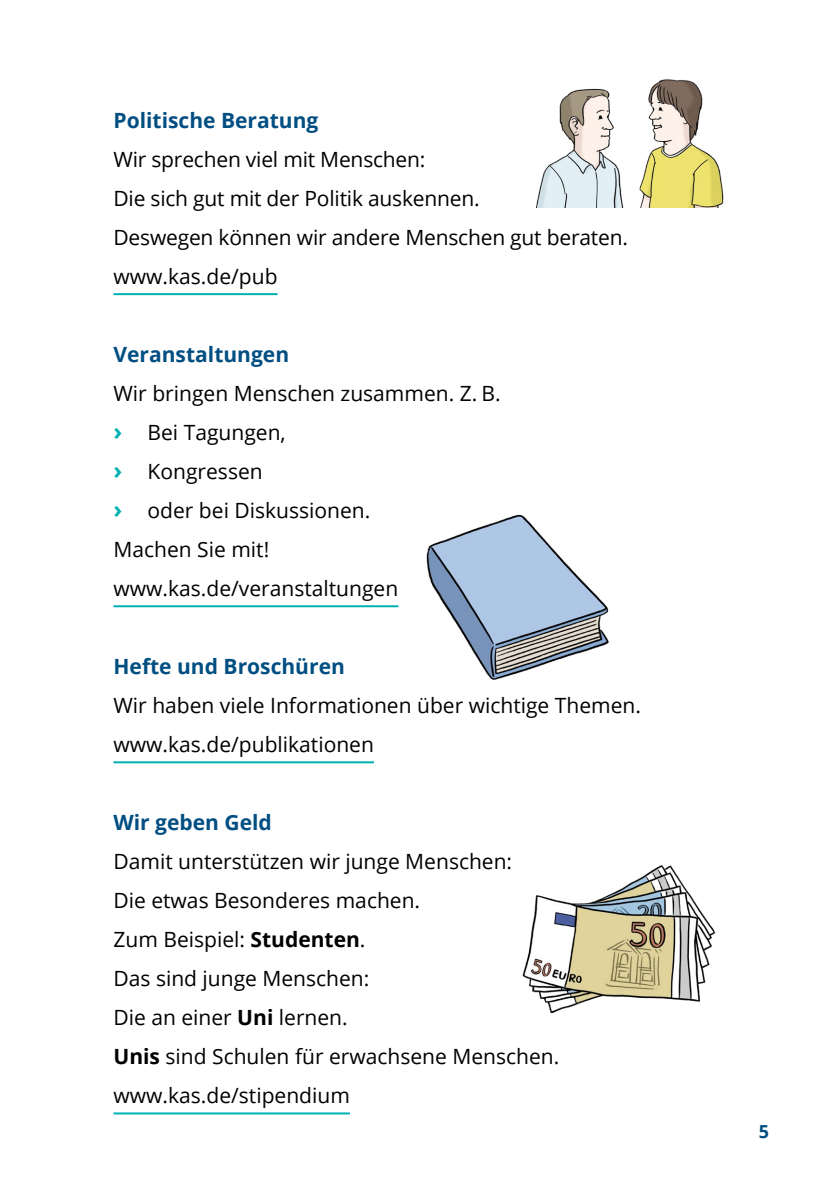
<style>
.page{position:relative;width:840px;height:1191px;background:#fff}
.page>*{position:absolute;margin:0;border:0;box-sizing:border-box;transform-origin:0 0}
.t1{font:21px/39px "Open Sans";color:#000}
.t2{font:700 21px "Open Sans";color:#004e82}
.t3{font:700 18px "Open Sans";color:#004e82}
.s1{font-weight:700;font-size:24px;color:#00b1b3}
.s2{font-weight:700}
</style>
<div class="page">
<hr style="left:113px;top:293px;width:164px;height:2px;background:#00b1b3">
<hr style="left:113px;top:605px;width:285px;height:2px;background:#00b1b3">
<hr style="left:113px;top:761px;width:261px;height:2px;background:#00b1b3">
<hr style="left:113px;top:1112px;width:237px;height:2px;background:#00b1b3">
<img style="left:536px;top:79px;width:188px;height:129px">
<img style="left:426px;top:514px;width:183px;height:166px">
<img style="left:522px;top:865px;width:194px;height:149px">
<p class="t2" style="left:113px;top:106px;width:206px">Politische Beratung</p>
<p class="t1" style="left:113px;top:139px;width:515px">Wir sprechen viel mit Menschen:<br>Die sich gut mit der Politik auskennen.<br>Deswegen können wir andere Menschen gut beraten. www.kas.de/pub</p>
<p class="t2" style="left:113px;top:340px;width:177px">Veranstaltungen</p>
<p class="t1" style="left:113px;top:373px;width:388px">Wir bringen Menschen zusammen. Z. B. <span class="s1">›</span> Bei Tagungen,<br><span class="s1">›</span> Kongressen<br><span class="s1">›</span> oder bei Diskussionen.<br>Machen Sie mit! www.kas.de/veranstaltungen</p>
<p class="t2" style="left:113px;top:652px;width:233px">Hefte und Broschüren</p>
<p class="t1" style="left:113px;top:685px;width:528px">Wir haben viele Informationen über wichtige Themen. www.kas.de/publikationen</p>
<p class="t2" style="left:113px;top:808px;width:160px">Wir geben Geld</p>
<p class="t1" style="left:113px;top:841px;width:447px">Damit unterstützen wir junge Menschen:<br>Die etwas Besonderes machen.<br>Zum Beispiel: <span class="s2">Studenten</span>.<br>Das sind junge Menschen:<br>Die an einer <span class="s2">Uni</span> lernen.<br><span class="s2">Unis</span> sind Schulen für erwachsene Menschen. www.kas.de/stipendium</p>
<p class="t3" style="left:758px;top:1118px;width:12px">5</p>
</div>
